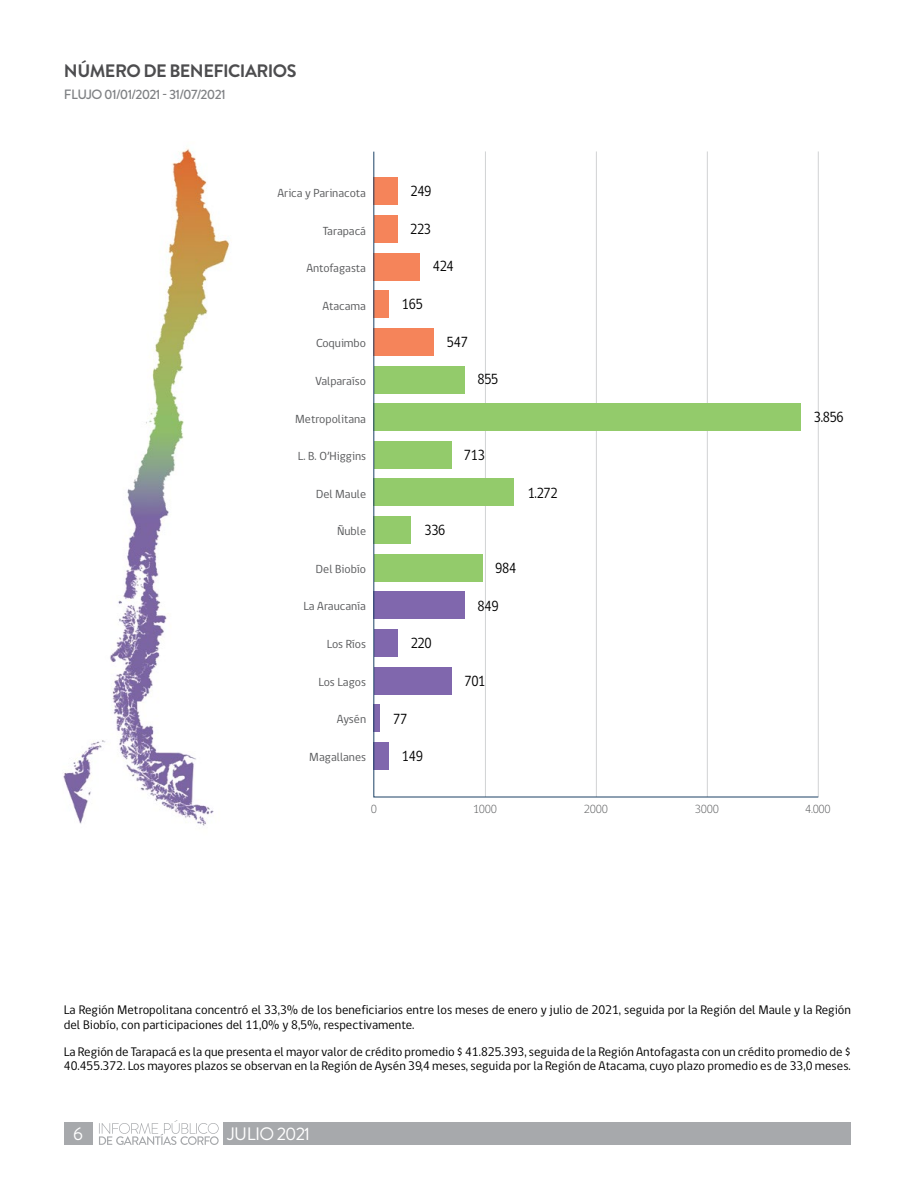
<style>
.page{position:relative;width:915px;height:1191px;background:#fff}
.page>*{position:absolute;margin:0;border:0;box-sizing:border-box;transform-origin:0 0}
.t1{font:700 18px "Brandon Grotesque";letter-spacing:-.03em;color:#4d4d4f}
.t2{font:18px "Brandon Grotesque";letter-spacing:-.03em;color:#fff}
.t3{font:15px "gob CL";letter-spacing:-.025em;color:#000;scale:.9 1}
.t4{font:500 13.5px "Brandon Grotesque";letter-spacing:-.05em;color:#808285}
.t5{font:12.75px/14.2px "gob CL";color:#000}
.t6{font:12px "gob CL";color:#58595b}
.t7{font:300 12px "gob CL";letter-spacing:-.025em;color:#58595b}
</style>
<div class="page">
<svg style="left:99px;top:1120px;width:119px;height:25px"></svg>
<div style="left:224px;top:1122px;width:626px;height:23px;background:#a7a9ac"></div>
<div style="left:64px;top:1122px;width:28px;height:23px;background:#a7a9ac"></div>
<img style="left:63px;top:148px;width:167px;height:678px">
<svg style="left:373px;top:151px;width:445px;height:646px"></svg>
<h1 class="t1" style="left:64px;top:58px;width:234px">NÚMERO DE BENEFICIARIOS</h1>
<p class="t4" style="left:64px;top:85px;width:163px">FLUJO 01/01/2021 - 31/07/2021</p>
<p class="t6" style="left:277px;top:185px;width:90px">Arica y Parinacota</p>
<p class="t3" style="left:410px;top:181px;width:25px">249</p>
<p class="t6" style="left:323px;top:222px;width:45px">Tarapacá</p>
<p class="t3" style="left:410px;top:218px;width:25px">223</p>
<p class="t6" style="left:306px;top:260px;width:61px">Antofagasta</p>
<p class="t3" style="left:432px;top:256px;width:25px">424</p>
<p class="t6" style="left:322px;top:298px;width:45px">Atacama</p>
<p class="t3" style="left:402px;top:294px;width:25px">165</p>
<p class="t6" style="left:316px;top:335px;width:52px">Coquimbo</p>
<p class="t3" style="left:446px;top:331px;width:25px">547</p>
<p class="t6" style="left:315px;top:373px;width:52px">Valparaíso</p>
<p class="t6" style="left:295px;top:410px;width:72px">Metropolitana</p>
<p class="t3" style="left:477px;top:369px;width:25px">855</p>
<p class="t3" style="left:813px;top:407px;width:35px">3.856</p>
<p class="t6" style="left:298px;top:448px;width:70px">L. B. O’Higgins</p>
<p class="t3" style="left:463px;top:444px;width:25px">713</p>
<p class="t6" style="left:316px;top:485px;width:52px">Del Maule</p>
<p class="t6" style="left:337px;top:523px;width:31px">Ñuble</p>
<p class="t3" style="left:424px;top:520px;width:25px">336</p>
<p class="t3" style="left:527px;top:482px;width:35px">1.272</p>
<p class="t6" style="left:316px;top:560px;width:52px">Del Biobío</p>
<p class="t3" style="left:495px;top:557px;width:25px">984</p>
<p class="t6" style="left:303px;top:598px;width:64px">La Araucanía</p>
<p class="t3" style="left:477px;top:595px;width:25px">849</p>
<p class="t6" style="left:327px;top:636px;width:41px">Los Ríos</p>
<p class="t3" style="left:410px;top:633px;width:25px">220</p>
<p class="t6" style="left:318px;top:673px;width:49px">Los Lagos</p>
<p class="t3" style="left:464px;top:671px;width:25px">701</p>
<p class="t6" style="left:337px;top:711px;width:31px">Aysén</p>
<p class="t6" style="left:309px;top:748px;width:58px">Magallanes</p>
<p class="t3" style="left:393px;top:708px;width:17px">77</p>
<p class="t3" style="left:402px;top:746px;width:25px">149</p>
<p class="t7" style="left:371px;top:800px;width:8px">0</p>
<p class="t7" style="left:473px;top:800px;width:26px">1000</p>
<p class="t7" style="left:583px;top:800px;width:26px">2000</p>
<p class="t7" style="left:694px;top:800px;width:26px">3000</p>
<p class="t7" style="left:804px;top:800px;width:27px">4.000</p>
<p class="t5" style="left:64px;top:1003px;width:788px">La Región Metropolitana concentró el 33,3% de los beneficiarios entre los meses de enero y julio de 2021, seguida por la Región del Maule y la Región del Biobío, con participaciones del 11,0% y 8,5%, respectivamente.</p>
<p class="t5" style="left:64px;top:1044px;width:788px">La Región de Tarapacá es la que presenta el mayor valor de crédito promedio $ 41.825.393, seguida de la Región Antofagasta con un crédito promedio de $<br>40.455.372. Los mayores plazos se observan en la Región de Aysén 39,4 meses, seguida por la Región de Atacama, cuyo plazo promedio es de 33,0 meses.</p>
<h1 class="t2" style="left:73px;top:1121px;width:11px">6</h1>
<h1 class="t2" style="left:227px;top:1121px;width:84px">JULIO 2021</h1>
</div>
